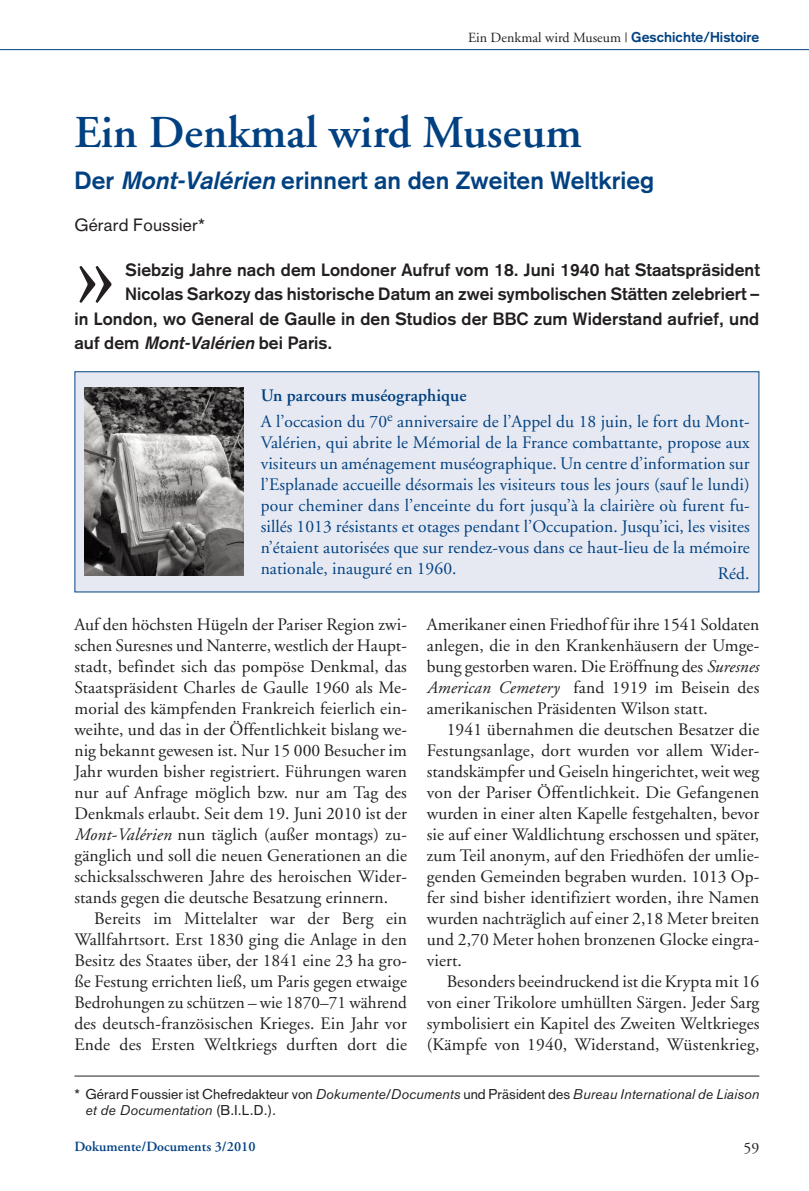
<style>
.page{position:relative;width:809px;height:1191px;background:#fff}
.page>*{position:absolute;margin:0;border:0;box-sizing:border-box;transform-origin:0 0}
.t1{font:111.48px "Adobe Garamond";color:#231f20}
.t2{font:600 45.5px "Adobe Garamond";letter-spacing:.005em;color:#014181}
.t3{font:700 24.5px "Akzidenz Grotesk";letter-spacing:.005em;color:#014181}
.t4{font:17.5px/21px "Adobe Garamond";letter-spacing:.005em;color:#231f20;text-align:justify}
.t5{font:17.5px/21px "Adobe Garamond";letter-spacing:.005em;color:#014181}
.t6{font:700 17.5px "Akzidenz Grotesk";letter-spacing:.005em;color:#231f20}
.t7{font:17.5px "Akzidenz Grotesk";letter-spacing:.005em;color:#231f20}
.t8{font:15.75px "Adobe Garamond";color:#231f20}
.t9{font:14px "Akzidenz Grotesk";letter-spacing:.005em;color:#231f20}
.t10{font:14px "Adobe Garamond";letter-spacing:.005em;color:#231f20}
.t11{font:italic 14px "Akzidenz Grotesk BE";letter-spacing:.005em;color:#231f20}
.t12{font:600 14px "Adobe Garamond";letter-spacing:.005em;color:#014181}
.s1{font-family:"Akzidenz Grotesk";font-weight:700;color:#014181}
.s2{font-style:italic}
.s3{font-weight:600}
.s4{font-family:"Akzidenz Grotesk BE";font-style:italic}
.s5{font-family:"Akzidenz Grotesk";font-style:normal}
.s6{font-family:"Akzidenz Grotesk"}
</style>
<div class="page">
<hr style="left:0;top:49px;width:809px;height:1px;background:#014181">
<hr style="left:74px;top:1075px;width:685px;height:1px;background:#231f20">
<div style="left:75px;top:372px;width:683px;height:219px;background:#e7e9f2"></div>
<img style="left:84px;top:387px;width:159px;height:188px">
<p class="t10" style="left:468px;top:32px;width:293px">Ein Denkmal wird Museum | <span class="s1">Geschichte/Histoire</span></p>
<h2 class="t2" style="left:74px;top:114px;width:509px">Ein Denkmal wird Museum</h2>
<h3 class="t3" style="left:74px;top:172px;width:581px">Der <span class="s2">Mont-Valérien</span>erinnert an den Zweiten Weltkrieg</h3>
<p class="t7" style="left:74px;top:219px;width:132px">Gérard Foussier*</p>
<h1 class="t1" style="left:74px;top:227px;width:44px">»</h1>
<p class="t6" style="left:125px;top:263px;width:636px">Siebzig Jahre nach dem Londoner Aufruf vom 18. Juni 1940 hat Staatspräsident</p>
<p class="t6" style="left:125px;top:288px;width:636px">Nicolas Sarkozy das historische Datum an zwei symbolischen Stätten zelebriert –</p>
<p class="t6" style="left:74px;top:312px;width:686px">in London, wo General de Gaulle in den Studios der BBC zum Widerstand aufrief, und</p>
<p class="t6" style="left:74px;top:337px;width:259px">auf dem <span class="s2">Mont-Valérien</span>bei Paris.</p>
<p class="t5" style="left:261px;top:384px;width:490px;line-height:26.2px"><span class="s3">Un parcours muséographique<br></span>A l’occasion du 70<sup>e</sup> anniversaire de l’Appel du 18 juin, le fort du Mont-</p>
<p class="t5" style="left:261px;top:433px;width:490px;text-align:justify">Valérien, qui abrite le Mémorial de la France combattante, propose aux visiteurs un aménagement muséographique. Un centre d’information sur l’Esplanade accueille désormais les visiteurs tous les jours (sauf le lundi) pour cheminer dans l’enceinte du fort jusqu’à la clairière où furent fu&shy;sillés 1013 résistants et otages pendant l’Occupation. Jusqu’ici, les visites n’étaient autorisées que sur rendez-vous dans ce haut-lieu de la mémoire nationale, inauguré en 1960.</p>
<p class="t5" style="left:718px;top:565px;width:33px">Réd.</p>
<p class="t4" style="left:74px;top:615px;width:334px">Auf den höchsten Hügeln der Pariser Region zwi&shy;schen Suresnes und Nanterre, westlich der Haupt&shy;stadt, befindet sich das pompöse Denkmal, das Staatspräsident Charles de Gaulle 1960 als Me&shy;morial des kämpfenden Frankreich feierlich ein&shy;weihte, und das in der Öffentlichkeit bislang we&shy;nig bekannt gewesen ist. Nur 15 000 Besucher im Jahr wurden bisher registriert. Führungen waren nur auf Anfrage möglich bzw. nur am Tag des Denkmals erlaubt. Seit dem 19. Juni 2010 ist der <span class="s2">Mont-Valérien</span> nun täglich (außer montags) zu&shy;gänglich und soll die neuen Generationen an die schicksalsschweren Jahre des heroischen Wider&shy;stands gegen die deutsche Besatzung erinnern.</p>
<p class="t4" style="left:74px;top:909px;width:334px;text-indent:20px">Bereits im Mittelalter war der Berg ein Wallfahrtsort. Erst 1830 ging die Anlage in den Besitz des Staates über, der 1841 eine 23 ha gro&shy;ße Festung errichten ließ, um Paris gegen etwaige Bedrohungen zu schützen – wie 1870–71 während des deutsch-französischen Krieges. Ein Jahr vor Ende des Ersten Weltkriegs durften dort die</p>
<p class="t4" style="left:427px;top:615px;width:334px">Amerikaner einen Friedhof für ihre 1541 Soldaten anlegen, die in den Krankenhäusern der Umge&shy;bung gestorben waren. Die Eröffnung des <span class="s2">Suresnes American Cemetery</span> fand 1919 im Beisein des amerikanischen Präsidenten Wilson statt.</p>
<p class="t4" style="left:427px;top:720px;width:334px;text-indent:20px">1941 übernahmen die deutschen Besatzer die Festungsanlage, dort wurden vor allem Wider&shy;standskämpfer und Geiseln hingerichtet, weit weg von der Pariser Öffentlichkeit. Die Gefangenen wurden in einer alten Kapelle festgehalten, bevor sie auf einer Waldlichtung erschossen und später, zum Teil anonym, auf den Friedhöfen der umlie&shy;genden Gemeinden begraben wurden. 1013 Op&shy;fer sind bisher identifiziert worden, ihre Namen wurden nachträglich auf einer 2,18 Meter breiten und 2,70 Meter hohen bronzenen Glocke eingra&shy;viert.</p>
<p class="t4" style="left:427px;top:972px;width:334px;text-indent:20px">Besonders beeindruckend ist die Krypta mit 16 von einer Trikolore umhüllten Särgen. Jeder Sarg symbolisiert ein Kapitel des Zweiten Weltkrieges (Kämpfe von 1940, Widerstand, Wüstenkrieg,</p>
<p class="t9" style="left:74px;top:1089px;width:686px">* Gérard Foussier ist Chefredakteur von <span class="s4">Dokumente/Documents</span> und Präsident des <span class="s4">Bureau International de Liaison</span></p>
<p class="t11" style="left:85px;top:1105px;width:195px">et de Documentation <span class="s5">(B.I.L.D.)</span><span class="s6">.</span></p>
<p class="t12" style="left:74px;top:1140px;width:183px">Dokumente/Documents 3/2010</p>
<p class="t8" style="left:743px;top:1141px;width:17px">59</p>
</div>
